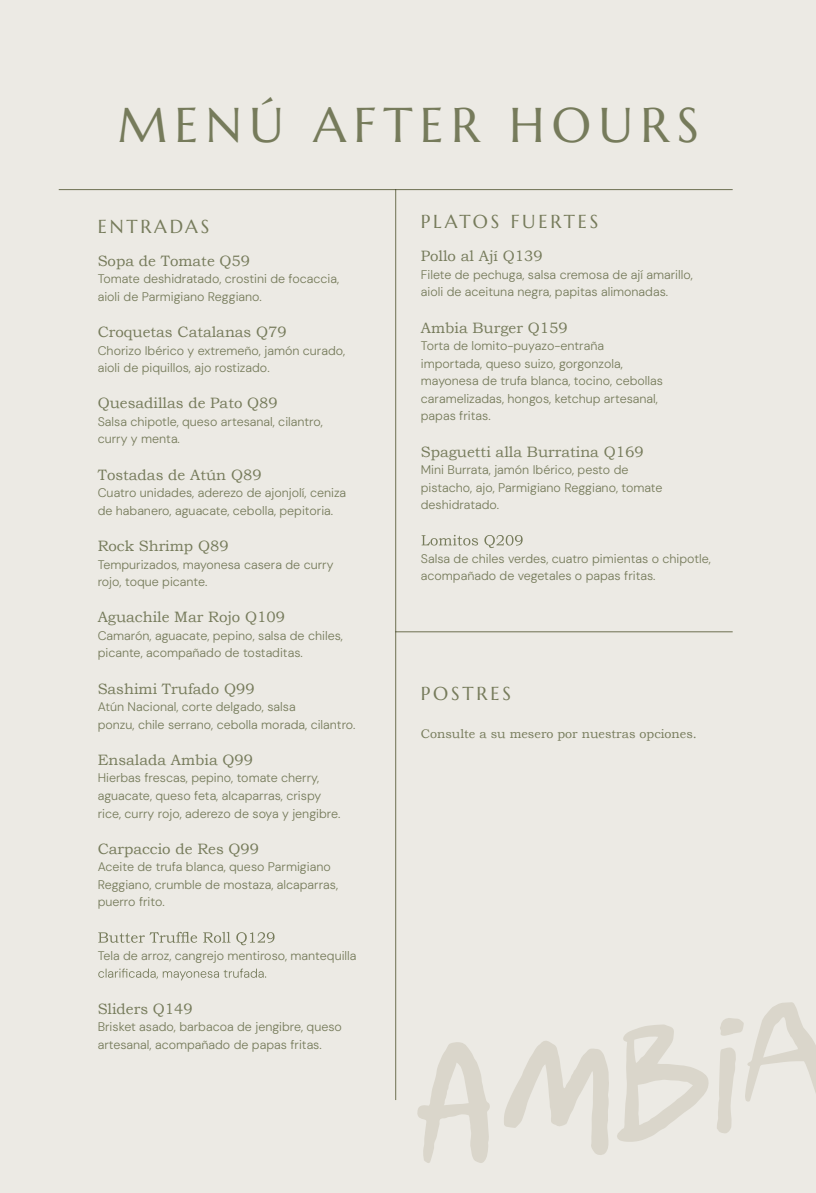
<style>
.page{position:relative;width:816px;height:1193px;background:#fff}
.page>*{position:absolute;margin:0;border:0;box-sizing:border-box;transform-origin:0 0}
.t1{font:48.75px "Marcellus";letter-spacing:.15em;color:#767b5b}
.t2{font:18.75px "Marcellus";letter-spacing:.15em;color:#767b5b}
.t3{font:15px "Bookman Old Style";color:#767b5b}
.t4{font:300 12.5px/17.5px "DM Sans 18 pt";color:#767b5b}
.t5{font:12.5px "Bookman Old Style";color:#767b5b}
</style>
<div class="page">
<div style="left:1px;top:0;width:814px;height:1192px;background:#eceae4"></div>
<hr style="left:59px;top:189px;width:673px;height:1px;background:#767b5b">
<hr style="left:395px;top:631px;width:337px;height:1px;background:#767b5b">
<hr style="left:395px;top:189px;width:1px;height:910px;background:#767b5b">
<svg style="left:98px;top:931px;width:176px;height:14px"></svg>
<svg style="left:98px;top:968px;width:168px;height:12px"></svg>
<svg style="left:421px;top:534px;width:101px;height:14px"></svg>
<svg style="left:504px;top:1041px;width:105px;height:114px"></svg>
<svg style="left:617px;top:1024px;width:91px;height:117px"></svg>
<svg style="left:417px;top:1042px;width:73px;height:121px"></svg>
<svg style="left:717px;top:1002px;width:98px;height:131px"></svg>
<h1 class="t1" style="left:118px;top:94px;width:582px">MENÚ AFTER HOURS</h1>
<h2 class="t2" style="left:98px;top:214px;width:113px">ENTRADAS</h2>
<p class="t3" style="left:98px;top:251px;width:154px">Sopa de Tomate Q59</p>
<p class="t4" style="left:98px;top:270px;width:243px">Tomate deshidratado, crostini de focaccia, aioli de Parmigiano Reggiano.</p>
<p class="t3" style="left:98px;top:322px;width:191px">Croquetas Catalanas Q79</p>
<p class="t4" style="left:98px;top:341px;width:249px">Chorizo Ibérico y extremeño, jamón curado, aioli de piquillos, ajo rostizado.</p>
<p class="t3" style="left:98px;top:393px;width:182px">Quesadillas de Pato Q89</p>
<p class="t4" style="left:98px;top:412px;width:227px">Salsa chipotle, queso artesanal, cilantro, curry y menta.</p>
<p class="t3" style="left:98px;top:465px;width:165px">Tostadas de Atún Q89</p>
<p class="t4" style="left:98px;top:484px;width:250px">Cuatro unidades, aderezo de ajonjolí, ceniza de habanero, aguacate, cebolla, pepitoria.</p>
<p class="t3" style="left:98px;top:536px;width:132px">Rock Shrimp Q89</p>
<p class="t4" style="left:98px;top:555px;width:237px">Tempurizados, mayonesa casera de curry rojo, toque picante.</p>
<p class="t3" style="left:98px;top:607px;width:189px">Aguachile Mar Rojo Q109</p>
<p class="t4" style="left:98px;top:626px;width:246px">Camarón, aguacate, pepino, salsa de chiles, picante, acompañado de tostaditas.</p>
<p class="t3" style="left:98px;top:678px;width:158px">Sashimi Trufado Q99</p>
<p class="t4" style="left:98px;top:697px;width:259px">Atún Nacional, corte delgado, salsa<br>ponzu, chile serrano, cebolla morada, cilantro.</p>
<p class="t3" style="left:98px;top:750px;width:157px">Ensalada Ambia Q99</p>
<p class="t4" style="left:98px;top:769px;width:244px">Hierbas frescas, pepino, tomate cherry, aguacate, queso feta, alcaparras, crispy rice, curry rojo, aderezo de soya y jengibre.</p>
<p class="t3" style="left:98px;top:838px;width:163px">Carpaccio de Res Q99</p>
<p class="t4" style="left:98px;top:857px;width:242px">Aceite de trufa blanca, queso Parmigiano<br>Reggiano, crumble de mostaza, alcaparras, puerro frito.</p>
<p class="t4" style="left:98px;top:946px;width:260px">Tela de arroz, cangrejo mentiroso, mantequilla</p>
<p class="t3" style="left:98px;top:998px;width:97px">Sliders Q149</p>
<p class="t4" style="left:98px;top:1017px;width:246px">Brisket asado, barbacoa de jengibre, queso artesanal, acompañado de papas fritas.</p>
<h2 class="t2" style="left:420px;top:210px;width:179px">PLATOS FUERTES</h2>
<p class="t3" style="left:420px;top:246px;width:123px">Pollo al Ají Q139</p>
<p class="t4" style="left:420px;top:266px;width:273px">Filete de pechuga, salsa cremosa de ají amarillo, aioli de aceituna negra, papitas alimonadas.</p>
<p class="t3" style="left:420px;top:318px;width:148px">Ambia Burger Q159</p>
<p class="t4" style="left:420px;top:337px;width:243px">Torta de lomito-puyazo-entraña importada, queso suizo, gorgonzola, mayonesa de trufa blanca, tocino, cebollas caramelizadas, hongos, ketchup artesanal, papas fritas.</p>
<p class="t3" style="left:420px;top:441px;width:224px">Spaguetti alla Burratina Q169</p>
<p class="t4" style="left:420px;top:461px;width:243px">Mini Burrata, jamón Ibérico, pesto de pistacho, ajo, Parmigiano Reggiano, tomate deshidratado.</p>
<p class="t4" style="left:420px;top:549px;width:291px">Salsa de chiles verdes, cuatro pimientas o chipotle, acompañado de vegetales o papas fritas.</p>
<h2 class="t2" style="left:420px;top:681px;width:92px">POSTRES</h2>
<p class="t5" style="left:420px;top:725px;width:277px">Consulte a su mesero por nuestras opciones.</p>
</div>
